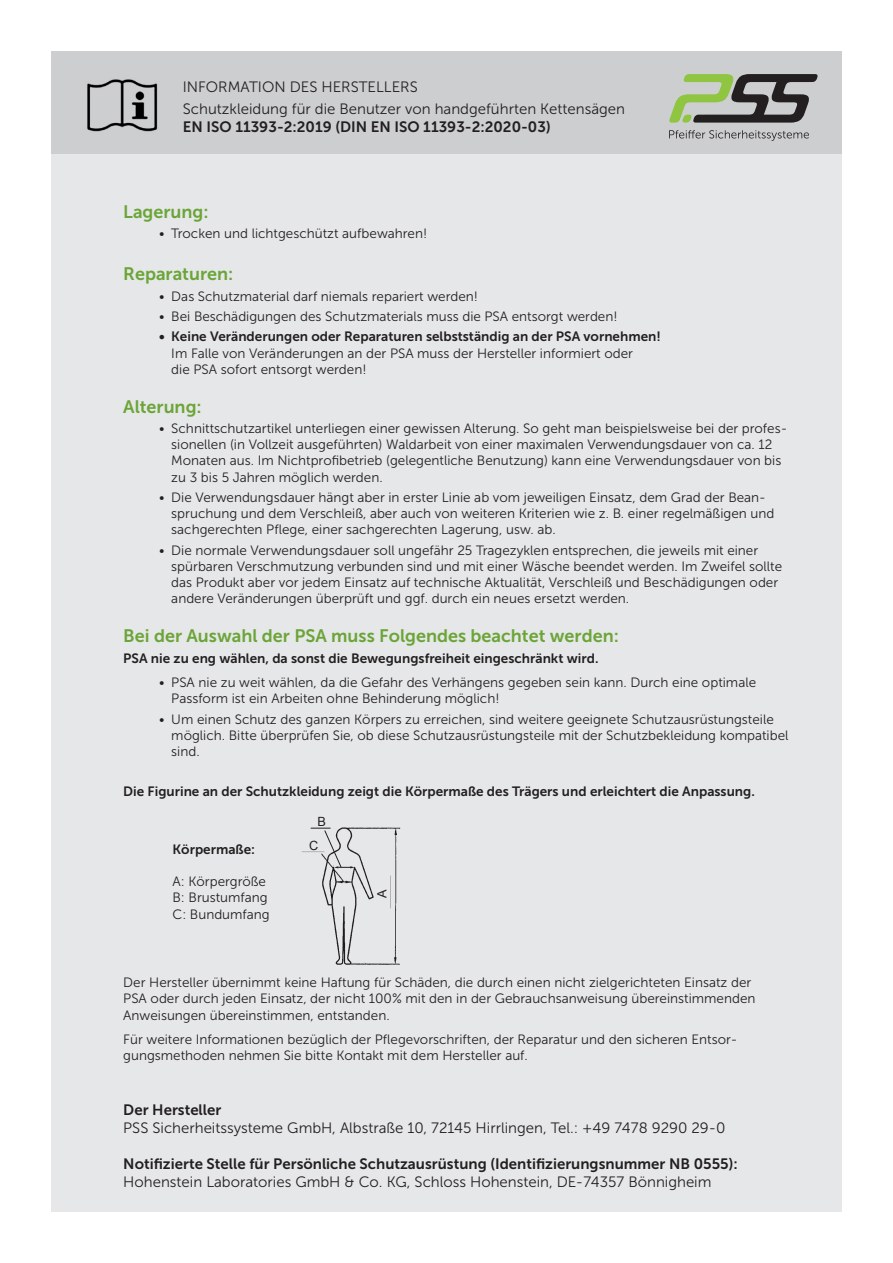
<style>
.page{position:relative;width:893px;height:1263px;background:#fff}
.page>*{position:absolute;margin:0;border:0;box-sizing:border-box;transform-origin:0 0}
.t1{font:18px "Museo Sans 700";color:#6ba537}
.Fließtext{font:15px "Museo Sans 300";color:#231f20}
.Fließtext-2{font:15px "Museo Sans 700";color:#231f20}
.t2{font:13.5px/16.2px "Museo Sans 300";color:#231f20}
.Fließtext-3{font:13.5px "Museo Sans 700";color:#231f20}
.t3{font:12.75px "Arial";color:#231f20}
.s1{font-family:"Museo Sans 700"}
</style>
<div class="page">
<div style="left:51px;top:51px;width:791px;height:1161px;background:#e6e7e9"></div>
<div style="left:51px;top:51px;width:791px;height:102px;background:#cdced0"></div>
<img style="left:87px;top:79px;width:71px;height:53px">
<svg style="left:669px;top:130px;width:140px;height:11px"></svg>
<svg style="left:669px;top:74px;width:149px;height:49px"></svg>
<img style="left:301px;top:827px;width:100px;height:138px">
<svg style="left:311px;top:828px;width:44px;height:40px"></svg>
<p class="Fließtext" style="left:183px;top:79px;width:236px">INFORMATION DES HERSTELLERS</p>
<p class="Fließtext" style="left:183px;top:101px;width:444px">Schutzkleidung für die Benutzer von handgeführten Kettensägen</p>
<p class="Fließtext-2" style="left:183px;top:119px;width:369px">EN ISO 11393-2:2019 (DIN EN ISO 11393-2:2020-03)</p>
<p class="t1" style="left:123px;top:201px;width:87px">Lagerung:</p>
<p class="t2" style="left:159px;top:225px;width:269px">• Trocken und lichtgeschützt aufbewahren!</p>
<p class="t1" style="left:123px;top:264px;width:111px">Reparaturen:</p>
<p class="t2" style="left:159px;top:288px;width:320px">• Das Schutzmaterial darf niemals repariert werden!</p>
<p class="t2" style="left:159px;top:308px;width:460px">• Bei Beschädigungen des Schutzmaterials muss die PSA entsorgt werden!</p>
<p class="t2" style="left:171px;top:329px;width:491px;text-indent:-12px"><span class="s1">• Keine Veränderungen oder Reparaturen selbstständig an der PSA vornehmen!<br></span>Im Falle von Veränderungen an der PSA muss der Hersteller informiert oder<br>die PSA sofort entsorgt werden!</p>
<p class="t1" style="left:123px;top:396px;width:80px">Alterung:</p>
<p class="t2" style="left:171px;top:420px;width:617px;text-indent:-12px">• Schnittschutzartikel unterliegen einer gewissen Alterung. So geht man beispielsweise bei der profes&shy;sionellen (in Vollzeit ausgeführten) Waldarbeit von einer maximalen Verwendungsdauer von ca. 12<br>Monaten aus. Im Nichtprofibetrieb (gelegentliche Benutzung) kann eine Verwendungsdauer von bis zu 3 bis 5 Jahren möglich werden.</p>
<p class="t2" style="left:171px;top:489px;width:605px;text-indent:-12px">• Die Verwendungsdauer hängt aber in erster Linie ab vom jeweiligen Einsatz, dem Grad der Bean&shy;spruchung und dem Verschleiß, aber auch von weiteren Kriterien wie z. B. einer regelmäßigen und sachgerechten Pflege, einer sachgerechten Lagerung, usw. ab.</p>
<p class="t2" style="left:171px;top:542px;width:612px;text-indent:-12px">• Die normale Verwendungsdauer soll ungefähr 25 Tragezyklen entsprechen, die jeweils mit einer spürbaren Verschmutzung verbunden sind und mit einer Wäsche beendet werden. Im Zweifel sollte das Produkt aber vor jedem Einsatz auf technische Aktualität, Verschleiß und Beschädigungen oder andere Veränderungen überprüft und ggf. durch ein neues ersetzt werden.</p>
<p class="t1" style="left:123px;top:626px;width:497px">Bei der Auswahl der PSA muss Folgendes beachtet werden:</p>
<p class="Fließtext-3" style="left:123px;top:650px;width:477px">PSA nie zu eng wählen, da sonst die Bewegungsfreiheit eingeschränkt wird.</p>
<p class="t2" style="left:171px;top:675px;width:586px;text-indent:-12px">• PSA nie zu weit wählen, da die Gefahr des Verhängens gegeben sein kann. Durch eine optimale<br>Passform ist ein Arbeiten ohne Behinderung möglich!</p>
<p class="t2" style="left:171px;top:711px;width:619px;text-indent:-12px">• Um einen Schutz des ganzen Körpers zu erreichen, sind weitere geeignete Schutzausrüstungsteile möglich. Bitte überprüfen Sie, ob diese Schutzausrüstungsteile mit der Schutzbekleidung kompatibel sind.</p>
<p class="Fließtext-3" style="left:123px;top:784px;width:633px">Die Figurine an der Schutzkleidung zeigt die Körpermaße des Trägers und erleichtert die Anpassung.</p>
<p class="Fließtext-3" style="left:173px;top:842px;width:84px">Körpermaße:</p>
<p class="t2" style="left:173px;top:873px;width:95px">A: Körpergröße</p>
<p class="t2" style="left:173px;top:890px;width:97px">B: Brustumfang</p>
<p class="t2" style="left:173px;top:906px;width:99px">C: Bundumfang</p>
<p class="t3" style="left:317px;top:813px;width:10px">B</p>
<p class="t3" style="left:309px;top:837px;width:11px">C</p>
<p class="t3" style="left:374px;top:897px;width:10px;rotate:-90deg">A</p>
<p class="t2" style="left:123px;top:974px;width:634px">Der Hersteller übernimmt keine Haftung für Schäden, die durch einen nicht zielgerichteten Einsatz der<br>PSA oder durch jeden Einsatz, der nicht 100% mit den in der Gebrauchsanweisung übereinstimmenden<br>Anweisungen übereinstimmen, entstanden.</p>
<p class="t2" style="left:123px;top:1031px;width:615px">Für weitere Informationen bezüglich der Pflegevorschriften, der Reparatur und den sicheren Entsor&shy;gungsmethoden nehmen Sie bitte Kontakt mit dem Hersteller auf.</p>
<p class="Fließtext-2" style="left:123px;top:1101px;width:100px">Der Hersteller</p>
<p class="Fließtext" style="left:123px;top:1119px;width:604px">PSS Sicherheitssysteme GmbH, Albstraße 10, 72145 Hirrlingen, Tel.: +49 7478 9290 29-0</p>
<p class="Fließtext-2" style="left:123px;top:1155px;width:616px">Notifizierte Stelle für Persönliche Schutzausrüstung (Identifizierungsnummer NB 0555):</p>
<p class="Fließtext" style="left:123px;top:1173px;width:590px">Hohenstein Laboratories GmbH &amp; Co. KG, Schloss Hohenstein, DE-74357 Bönnigheim</p>
</div>
